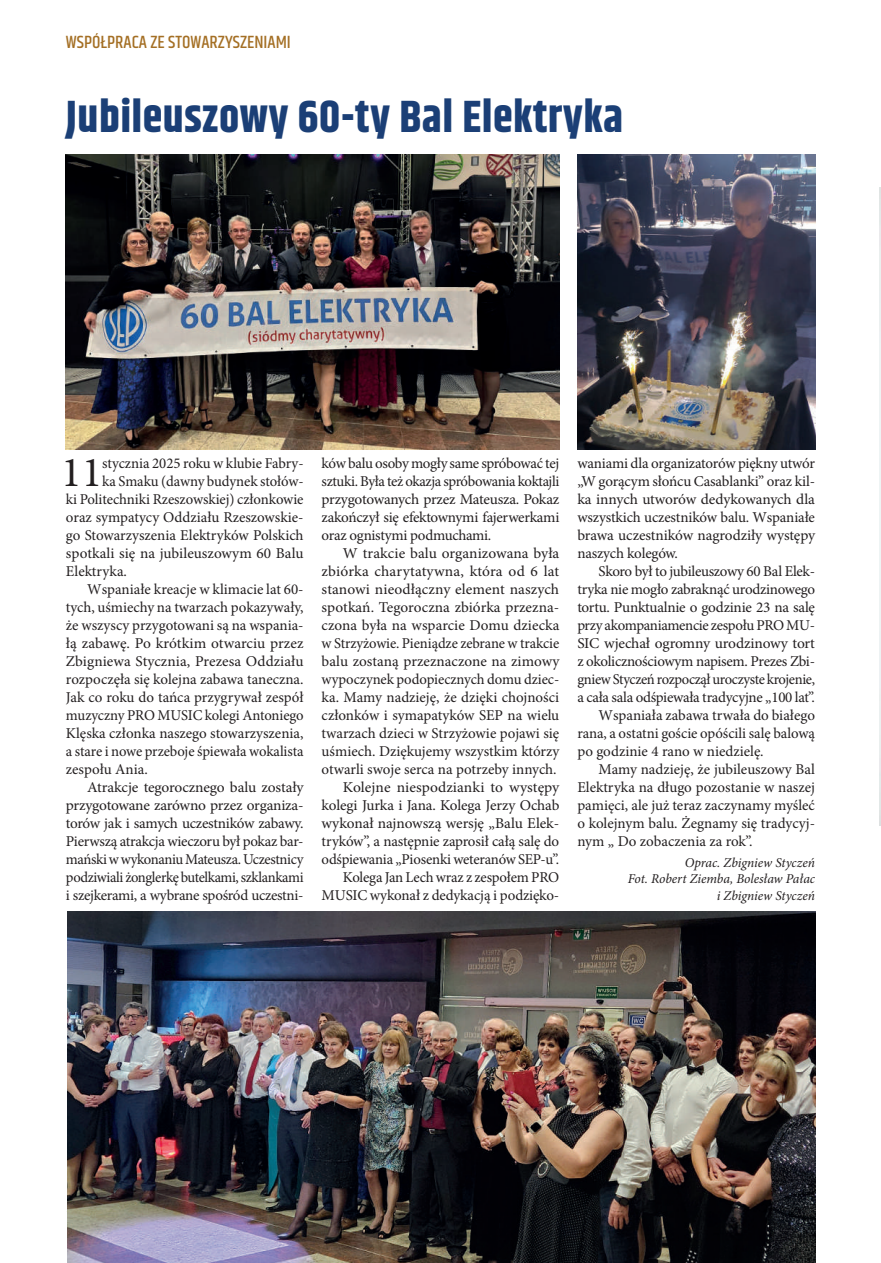
<style>
.page{position:relative;width:881px;height:1263px;background:#fff}
.page>*{position:absolute;margin:0;border:0;box-sizing:border-box;transform-origin:0 0}
.t1{font:700 45px "Khand";letter-spacing:.01em;color:#1b3f76}
.t2{font:42.75px "Minion Pro";color:#231f20}
.t3{font:500 18px "Khand";color:#a46f24}
.t4{font:15px/18px "Minion Pro";letter-spacing:-.005em;color:#231f20;text-align:justify}
.t5{font:15px "Minion Pro";letter-spacing:-.025em;color:#231f20}
.t6{font:15px "Minion Pro";letter-spacing:-.03em;color:#231f20}
.t7{font:italic 13.5px/16.5px "Minion Pro";letter-spacing:-.005em;color:#231f20;text-align:right}
</style>
<div class="page">
<img style="left:879px;top:188px;width:1px;height:637px">
<img style="left:67px;top:911px;width:747px;height:352px">
<img style="left:577px;top:154px;width:237px;height:295px">
<img style="left:66px;top:154px;width:493px;height:295px">
<p class="t3" style="left:66px;top:31px;width:226px">WSPÓŁPRACA ZE STOWARZYSZENIAMI</p>
<h1 class="t1" style="left:66px;top:85px;width:558px">Jubileuszowy 60-ty Bal Elektryka</h1>
<h2 class="t2" style="left:61px;top:444px;width:42px">11</h2>
<p class="t4" style="left:102px;top:454px;width:203px">stycznia 2025 roku w klubie Fabry-</p>
<p class="t4" style="left:102px;top:472px;width:203px">ka Smaku (dawny budynek stołów-</p>
<p class="t4" style="left:66px;top:490px;width:239px">ki Politechniki Rzeszowskiej) członkowie</p>
<p class="t4" style="left:66px;top:508px;width:239px">oraz sympatycy Oddziału Rzeszowskie-</p>
<p class="t4" style="left:66px;top:526px;width:239px">go Stowarzyszenia Elektryków Polskich</p>
<p class="t4" style="left:66px;top:544px;width:239px">spotkali się na jubileuszowym 60 Balu</p>
<p class="t4" style="left:66px;top:562px;width:63px">Elektryka.</p>
<p class="t4" style="left:87px;top:580px;width:218px">Wspaniałe kreacje w klimacie lat 60-</p>
<p class="t4" style="left:66px;top:598px;width:239px">tych, uśmiechy na twarzach pokazywały,</p>
<p class="t4" style="left:66px;top:616px;width:239px">że wszyscy przygotowani są na wspania-</p>
<p class="t4" style="left:66px;top:634px;width:239px">łą zabawę. Po krótkim otwarciu przez</p>
<p class="t4" style="left:66px;top:652px;width:239px">Zbigniewa Stycznia, Prezesa Oddziału</p>
<p class="t4" style="left:66px;top:670px;width:239px">rozpoczęła się kolejna zabawa taneczna.</p>
<p class="t4" style="left:66px;top:688px;width:239px">Jak co roku do tańca przygrywał zespół</p>
<p class="t4" style="left:66px;top:706px;width:239px">muzyczny PRO MUSIC kolegi Antoniego</p>
<p class="t4" style="left:66px;top:724px;width:239px">Klęska członka naszego stowarzyszenia,</p>
<p class="t4" style="left:66px;top:742px;width:239px">a stare i nowe przeboje śpiewała wokalista</p>
<p class="t4" style="left:66px;top:760px;width:83px">zespołu Ania.</p>
<p class="t4" style="left:87px;top:778px;width:218px">Atrakcje tegorocznego balu zostały</p>
<p class="t4" style="left:66px;top:796px;width:239px">przygotowane zarówno przez organiza-</p>
<p class="t4" style="left:66px;top:814px;width:239px">torów jak i samych uczestników zabawy.</p>
<p class="t4" style="left:66px;top:832px;width:239px">Pierwszą atrakcja wieczoru był pokaz bar-</p>
<p class="t6" style="left:66px;top:849px;width:239px">mański w wykonaniu Mateusza. Uczestnicy</p>
<p class="t5" style="left:66px;top:867px;width:239px">podziwiali żonglerkę butelkami, szklankami</p>
<p class="t4" style="left:66px;top:886px;width:239px">i szejkerami, a wybrane spośród uczestni-</p>
<p class="t4" style="left:321px;top:454px;width:239px">ków balu osoby mogły same spróbować tej sztuki. Była też okazja spróbowania koktajli przygotowanych przez Mateusza. Pokaz zakończył się efektownymi fajerwerkami oraz ognistymi podmuchami.</p>
<p class="t4" style="left:321px;top:544px;width:239px;text-align:right">W trakcie balu organizowana była zbiórka charytatywna, która od 6 lat stanowi nieodłączny element naszych spotkań. Tegoroczna zbiórka przezna&shy;czona była na wsparcie Domu dziecka w Strzyżowie. Pieniądze zebrane w trakcie balu zostaną przeznaczone na zimowy wypoczynek podopiecznych domu dziec&shy;ka. Mamy nadzieję, że dzięki chojności członków i symapatyków SEP na wielu twarzach dzieci w Strzyżowie pojawi się uśmiech. Dziękujemy wszystkim którzy otwarli swoje serca na potrzeby innych.<br>Kolejne niespodzianki to występy kolegi Jurka i Jana. Kolega Jerzy Ochab wykonał najnowszą wersję „Balu Elek&shy;tryków”, a następnie zaprosił całą salę do odśpiewania „Piosenki weteranów SEP-u”.<br>Kolega Jan Lech wraz z zespołem PRO MUSIC wykonał z dedykacją i podzięko-</p>
<p class="t4" style="left:577px;top:454px;width:239px">waniami dla organizatorów piękny utwór „W gorącym słońcu Casablanki” oraz kil&shy;ka innych utworów dedykowanych dla wszystkich uczestników balu. Wspaniałe brawa uczestników nagrodziły występy naszych kolegów.</p>
<p class="t4" style="left:598px;top:562px;width:218px">Skoro był to jubileuszowy 60 Bal Elek-</p>
<p class="t4" style="left:577px;top:580px;width:239px">tryka nie mogło zabraknąć urodzinowego</p>
<p class="t4" style="left:577px;top:598px;width:239px">tortu. Punktualnie o godzinie 23 na salę</p>
<p class="t4" style="left:577px;top:616px;width:239px">przy akompaniamencie zespołu PRO MU-</p>
<p class="t4" style="left:577px;top:634px;width:239px">SIC wjechał ogromny urodzinowy tort</p>
<p class="t4" style="left:577px;top:652px;width:239px">z okolicznościowym napisem. Prezes Zbi-</p>
<p class="t5" style="left:577px;top:669px;width:239px">gniew Styczeń rozpoczął uroczyste krojenie,</p>
<p class="t4" style="left:577px;top:688px;width:239px">a cała sala odśpiewała tradycyjne „100 lat”.</p>
<p class="t4" style="left:598px;top:706px;width:218px">Wspaniała zabawa trwała do białego</p>
<p class="t4" style="left:577px;top:724px;width:239px">rana, a ostatni goście opóścili salę balową</p>
<p class="t4" style="left:577px;top:742px;width:188px">po godzinie 4 rano w niedzielę.</p>
<p class="t4" style="left:598px;top:760px;width:218px">Mamy nadzieję, że jubileuszowy Bal</p>
<p class="t4" style="left:577px;top:778px;width:239px">Elektryka na długo pozostanie w naszej</p>
<p class="t4" style="left:577px;top:796px;width:239px">pamięci, ale już teraz zaczynamy myśleć</p>
<p class="t4" style="left:577px;top:814px;width:239px">o kolejnym balu. Żegnamy się tradycyj-</p>
<p class="t4" style="left:577px;top:832px;width:176px">nym „ Do zobaczenia za rok”.</p>
<p class="t7" style="left:627px;top:854px;width:188px">Oprac. Zbigniew Styczeń<br>Fot. Robert Ziemba, Bolesław Pałac i Zbigniew Styczeń</p>
</div>
